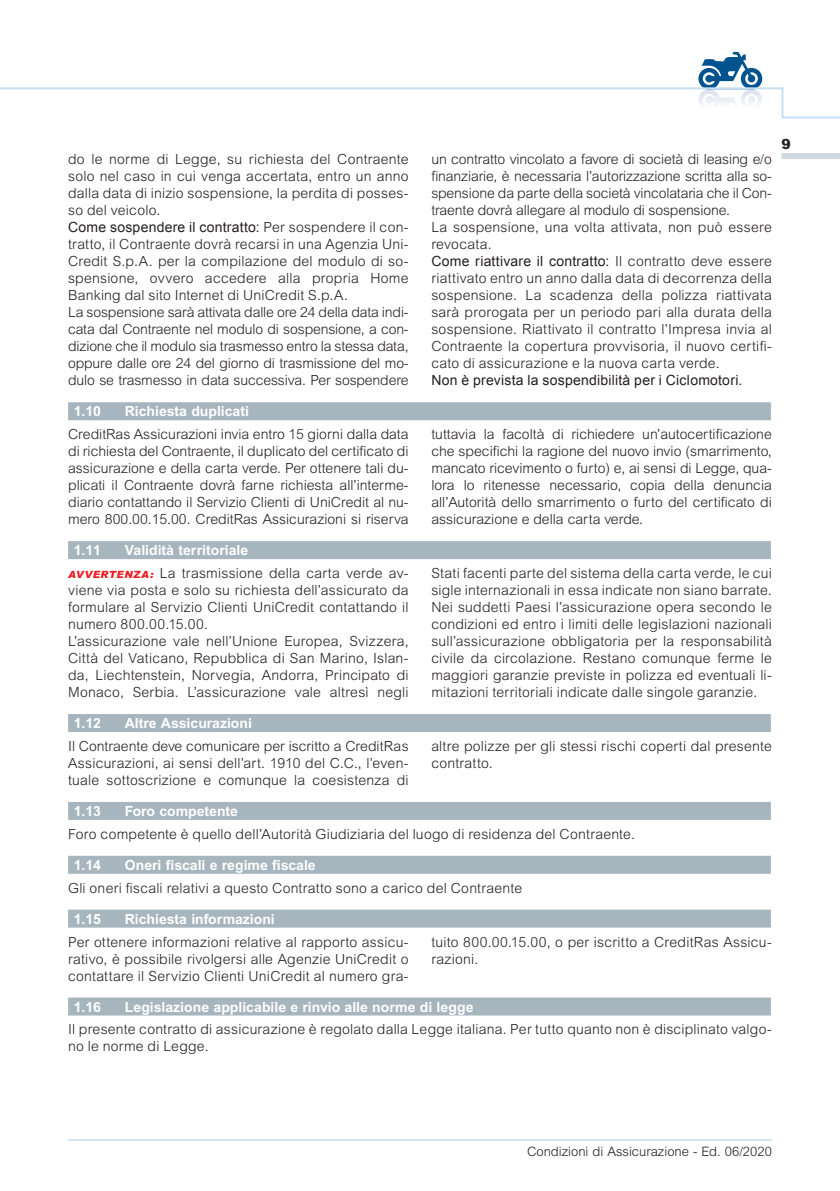
<style>
.page{position:relative;width:840px;height:1191px;background:#fff}
.page>*{position:absolute;margin:0;border:0;box-sizing:border-box;transform-origin:0 0}
._01_TXT{font:300 14px/17px "Arial";letter-spacing:.015em;color:#231f20;text-align:justify}
._04_TITOLO_BOX_GRIGI{font:700 14px "Arial";color:#fff}
._01_TXT-2{font:14px "Arial";letter-spacing:.015em;color:#231f20}
.t1{font:900 14px "Arial";color:#231f20}
.t2{font:300 13px "Arial";color:#231f20}
.s1{font-weight:400}
.s2{font-weight:900;font-style:italic;font-size:10px;color:#ee1d23}
</style>
<div class="page">
<div style="left:781px;top:153px;width:58px;height:6px;background:#cfd8dd"></div>
<svg style="left:0;top:51px;width:839px;height:68px"></svg>
<hr style="left:68px;top:1139px;width:703px;height:1px;background:#c7dff2">
<div style="left:68px;top:402px;width:702px;height:18px;background:#a7b6be"></div>
<div style="left:68px;top:541px;width:702px;height:18px;background:#a7b6be"></div>
<div style="left:68px;top:714px;width:702px;height:18px;background:#a7b6be"></div>
<div style="left:68px;top:802px;width:702px;height:18px;background:#a7b6be"></div>
<div style="left:68px;top:855px;width:702px;height:18px;background:#a7b6be"></div>
<div style="left:68px;top:909px;width:702px;height:18px;background:#a7b6be"></div>
<div style="left:68px;top:997px;width:702px;height:18px;background:#a7b6be"></div>
<p class="_01_TXT" style="left:68px;top:151px;width:342px">do le norme di Legge, su richiesta del Contraente solo nel caso in cui venga accertata, entro un anno dalla data di inizio sospensione, la perdita di posses&shy;so del veicolo.</p>
<p class="_01_TXT" style="left:68px;top:219px;width:342px"><span class="s1">Come sospendere il contratto:</span> Per sospendere il con&shy;tratto, il Contraente dovrà recarsi in una Agenzia Uni-Credit S.p.A. per la compilazione del modulo di so&shy;spensione, ovvero accedere alla propria Home Banking dal sito Internet di UniCredit S.p.A.</p>
<p class="_01_TXT" style="left:68px;top:304px;width:342px">La sospensione sarà attivata dalle ore 24 della data indi&shy;cata dal Contraente nel modulo di sospensione, a con&shy;dizione che il modulo sia trasmesso entro la stessa data, oppure dalle ore 24 del giorno di trasmissione del mo&shy;dulo se trasmesso in data successiva. Per sospendere</p>
<p class="_01_TXT" style="left:431px;top:151px;width:342px">un contratto vincolato a favore di società di leasing e/o finanziarie, è necessaria l’autorizzazione scritta alla so&shy;spensione da parte della società vincolataria che il Con&shy;traente dovrà allegare al modulo di sospensione.</p>
<p class="_01_TXT" style="left:431px;top:219px;width:342px">La sospensione, una volta attivata, non può essere revocata.</p>
<p class="_01_TXT" style="left:431px;top:253px;width:342px"><span class="s1">Come riattivare il contratto:</span> Il contratto deve essere riattivato entro un anno dalla data di decorrenza della sospensione. La scadenza della polizza riattivata sarà prorogata per un periodo pari alla durata della sospensione. Riattivato il contratto l’Impresa invia al Contraente la copertura provvisoria, il nuovo certifi&shy;cato di assicurazione e la nuova carta verde.</p>
<p class="_01_TXT-2" style="left:431px;top:371px;width:312px">Non è prevista la sospendibilità per i Ciclomotori.</p>
<p class="_04_TITOLO_BOX_GRIGI" style="left:74px;top:403px;width:29px">1.10</p>
<p class="_04_TITOLO_BOX_GRIGI" style="left:125px;top:403px;width:126px">Richiesta duplicati</p>
<p class="_01_TXT" style="left:68px;top:426px;width:342px">CreditRas Assicurazioni invia entro 15 giorni dalla data di richiesta del Contraente, il duplicato del certificato di assicurazione e della carta verde. Per ottenere tali du&shy;plicati il Contraente dovrà farne richiesta all’interme&shy;diario contattando il Servizio Clienti di UniCredit al nu&shy;mero 800.00.15.00. CreditRas Assicurazioni si riserva</p>
<p class="_01_TXT" style="left:431px;top:426px;width:342px">tuttavia la facoltà di richiedere un’autocertificazione che specifichi la ragione del nuovo invio (smarrimento, mancato ricevimento o furto) e, ai sensi di Legge, qua&shy;lora lo ritenesse necessario, copia della denuncia all’Autorità dello smarrimento o furto del certificato di assicurazione e della carta verde.</p>
<p class="_04_TITOLO_BOX_GRIGI" style="left:74px;top:542px;width:29px">1.11</p>
<p class="_04_TITOLO_BOX_GRIGI" style="left:125px;top:542px;width:125px">Validità territoriale</p>
<p class="_01_TXT" style="left:68px;top:564px;width:342px"><span class="s2">AVVERTENZA:</span> La trasmissione della carta verde av&shy;viene via posta e solo su richiesta dell’assicurato da formulare al Servizio Clienti UniCredit contattando il numero 800.00.15.00.</p>
<p class="_01_TXT" style="left:68px;top:632px;width:342px">L’assicurazione vale nell’Unione Europea, Svizzera, Città del Vaticano, Repubblica di San Marino, Islan&shy;da, Liechtenstein, Norvegia, Andorra, Principato di Monaco, Serbia. L’assicurazione vale altresì negli</p>
<p class="_01_TXT" style="left:431px;top:564px;width:342px">Stati facenti parte del sistema della carta verde, le cui sigle internazionali in essa indicate non siano barrate.<br>Nei suddetti Paesi l’assicurazione opera secondo le condizioni ed entro i limiti delle legislazioni nazionali sull’assicurazione obbligatoria per la responsabilità civile da circolazione. Restano comunque ferme le maggiori garanzie previste in polizza ed eventuali li&shy;mitazioni territoriali indicate dalle singole garanzie.</p>
<p class="_04_TITOLO_BOX_GRIGI" style="left:74px;top:715px;width:29px">1.12</p>
<p class="_04_TITOLO_BOX_GRIGI" style="left:125px;top:715px;width:128px">Altre Assicurazioni</p>
<p class="_01_TXT" style="left:68px;top:737px;width:342px">Il Contraente deve comunicare per iscritto a CreditRas Assicurazioni, ai sensi dell’art. 1910 del C.C., l’even&shy;tuale sottoscrizione e comunque la coesistenza di</p>
<p class="_01_TXT" style="left:431px;top:737px;width:342px">altre polizze per gli stessi rischi coperti dal presente contratto.</p>
<p class="_04_TITOLO_BOX_GRIGI" style="left:74px;top:803px;width:29px">1.13</p>
<p class="_04_TITOLO_BOX_GRIGI" style="left:125px;top:803px;width:115px">Foro competente</p>
<p class="_01_TXT" style="left:68px;top:825px;width:568px">Foro competente è quello dell’Autorità Giudiziaria del luogo di residenza del Contraente.</p>
<p class="_04_TITOLO_BOX_GRIGI" style="left:74px;top:857px;width:29px">1.14</p>
<p class="_04_TITOLO_BOX_GRIGI" style="left:125px;top:857px;width:192px">Oneri fiscali e regime fiscale</p>
<p class="_01_TXT" style="left:68px;top:879px;width:455px">Gli oneri fiscali relativi a questo Contratto sono a carico del Contraente</p>
<p class="_04_TITOLO_BOX_GRIGI" style="left:74px;top:910px;width:29px">1.15</p>
<p class="_04_TITOLO_BOX_GRIGI" style="left:125px;top:910px;width:151px">Richiesta informazioni</p>
<p class="_01_TXT" style="left:68px;top:933px;width:342px">Per ottenere informazioni relative al rapporto assicu&shy;rativo, è possibile rivolgersi alle Agenzie UniCredit o contattare il Servizio Clienti UniCredit al numero gra-</p>
<p class="_01_TXT" style="left:431px;top:933px;width:342px">tuito 800.00.15.00, o per iscritto a CreditRas Assicu&shy;razioni.</p>
<p class="_04_TITOLO_BOX_GRIGI" style="left:74px;top:998px;width:29px">1.16</p>
<p class="_04_TITOLO_BOX_GRIGI" style="left:125px;top:998px;width:350px">Legislazione applicabile e rinvio alle norme di legge</p>
<p class="_01_TXT" style="left:68px;top:1021px;width:704px">Il presente contratto di assicurazione è regolato dalla Legge italiana. Per tutto quanto non è disciplinato valgo&shy;no le norme di Legge.</p>
<p class="t1" style="left:781px;top:135px;width:11px">9</p>
<p class="t2" style="left:526px;top:1144px;width:246px">Condizioni di Assicurazione - Ed. 06/2020</p>
</div>
